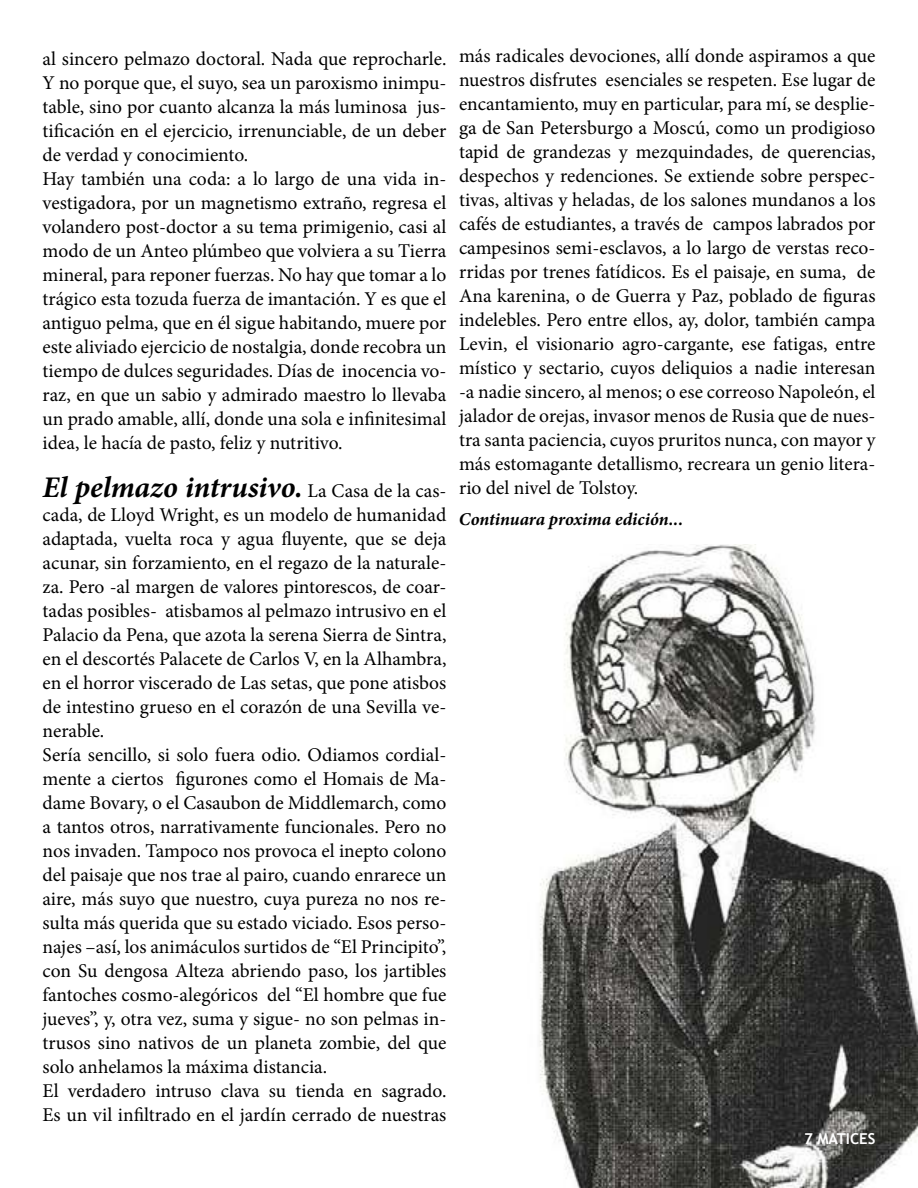
<style>
.page{position:relative;width:918px;height:1188px;background:#fff}
.page>*{position:absolute;margin:0;border:0;box-sizing:border-box;transform-origin:0 0}
.t1{font:italic 700 30px "Minion Pro";color:#000}
.t2{font:19.5px/24px "Minion Pro";color:#000}
.t3{font:italic 700 18px "Minion Pro";letter-spacing:-.005em;color:#000}
.t4{font:700 15px "Trebuchet MS";color:#fff}
.s1{font-weight:400;font-style:normal;font-size:19.5px}
</style>
<div class="page">
<img style="left:539px;top:544px;width:379px;height:644px">
<p class="t2" style="left:459px;top:46px;width:418px;text-align:justify">más radicales devociones, allí donde aspiramos a que nuestros disfrutes esenciales se respeten. Ese lugar de encantamiento, muy en particular, para mí, se desplie&shy;ga de San Petersburgo a Moscú, como un prodigioso tapid de grandezas y mezquindades, de querencias, despechos y redenciones. Se extiende sobre perspec&shy;tivas, altivas y heladas, de los salones mundanos a los cafés de estudiantes, a través de campos labrados por campesinos semi-esclavos, a lo largo de verstas reco&shy;rridas por trenes fatídicos. Es el paisaje, en suma, de Ana karenina, o de Guerra y Paz, poblado de figuras indelebles. Pero entre ellos, ay, dolor, también campa Levin, el visionario agro-cargante, ese fatigas, entre místico y sectario, cuyos deliquios a nadie interesan -a nadie sincero, al menos; o ese correoso Napoleón, el jalador de orejas, invasor menos de Rusia que de nues&shy;tra santa paciencia, cuyos pruritos nunca, con mayor y más estomagante detallismo, recreara un genio litera&shy;rio del nivel de Tolstoy.</p>
<p class="t2" style="left:43px;top:49px;width:405px">al sincero pelmazo doctoral. Nada que reprocharle.<br>Y no porque que, el suyo, sea un paroxismo inimpu&shy;table, sino por cuanto alcanza la más luminosa jus&shy;tificación en el ejercicio, irrenunciable, de un deber de verdad y conocimiento.<br>Hay también una coda: a lo largo de una vida in&shy;vestigadora, por un magnetismo extraño, regresa el volandero post-doctor a su tema primigenio, casi al modo de un Anteo plúmbeo que volviera a su Tierra mineral, para reponer fuerzas. No hay que tomar a lo trágico esta tozuda fuerza de imantación. Y es que el antiguo pelma, que en él sigue habitando, muere por este aliviado ejercicio de nostalgia, donde recobra un tiempo de dulces seguridades. Días de inocencia vo&shy;raz, en que un sabio y admirado maestro lo llevaba un prado amable, allí, donde una sola e infinitesimal idea, le hacía de pasto, feliz y nutritivo.</p>
<h1 class="t1" style="left:43px;top:476px;width:405px">El pelmazo intrusivo. <span class="s1">La Casa de la cas-</span></h1>
<p class="t2" style="left:43px;top:505px;width:405px">cada, de Lloyd Wright, es un modelo de humanidad adaptada, vuelta roca y agua fluyente, que se deja acunar, sin forzamiento, en el regazo de la naturale&shy;za. Pero -al margen de valores pintorescos, de coar&shy;tadas posibles- atisbamos al pelmazo intrusivo en el Palacio da Pena, que azota la serena Sierra de Sintra, en el descortés Palacete de Carlos V, en la Alhambra, en el horror viscerado de Las setas, que pone atisbos de intestino grueso en el corazón de una Sevilla ve&shy;nerable.<br>Sería sencillo, si solo fuera odio. Odiamos cordial&shy;mente a ciertos figurones como el Homais de Ma&shy;dame Bovary, o el Casaubon de Middlemarch, como a tantos otros, narrativamente funcionales. Pero no nos invaden. Tampoco nos provoca el inepto colono del paisaje que nos trae al pairo, cuando enrarece un aire, más suyo que nuestro, cuya pureza no nos re&shy;sulta más querida que su estado viciado. Esos perso&shy;najes –así, los animáculos surtidos de “El Principito”, con Su dengosa Alteza abriendo paso, los jartibles fantoches cosmo-alegóricos del “El hombre que fue jueves”, y, otra vez, suma y sigue- no son pelmas in&shy;trusos sino nativos de un planeta zombie, del que solo anhelamos la máxima distancia.<br>El verdadero intruso clava su tienda en sagrado.<br>Es un vil infiltrado en el jardín cerrado de nuestras</p>
<p class="t3" style="left:459px;top:513px;width:226px">Continuara proxima edición...</p>
<p class="t4" style="left:804px;top:1130px;width:73px">7 MATICES</p>
</div>
